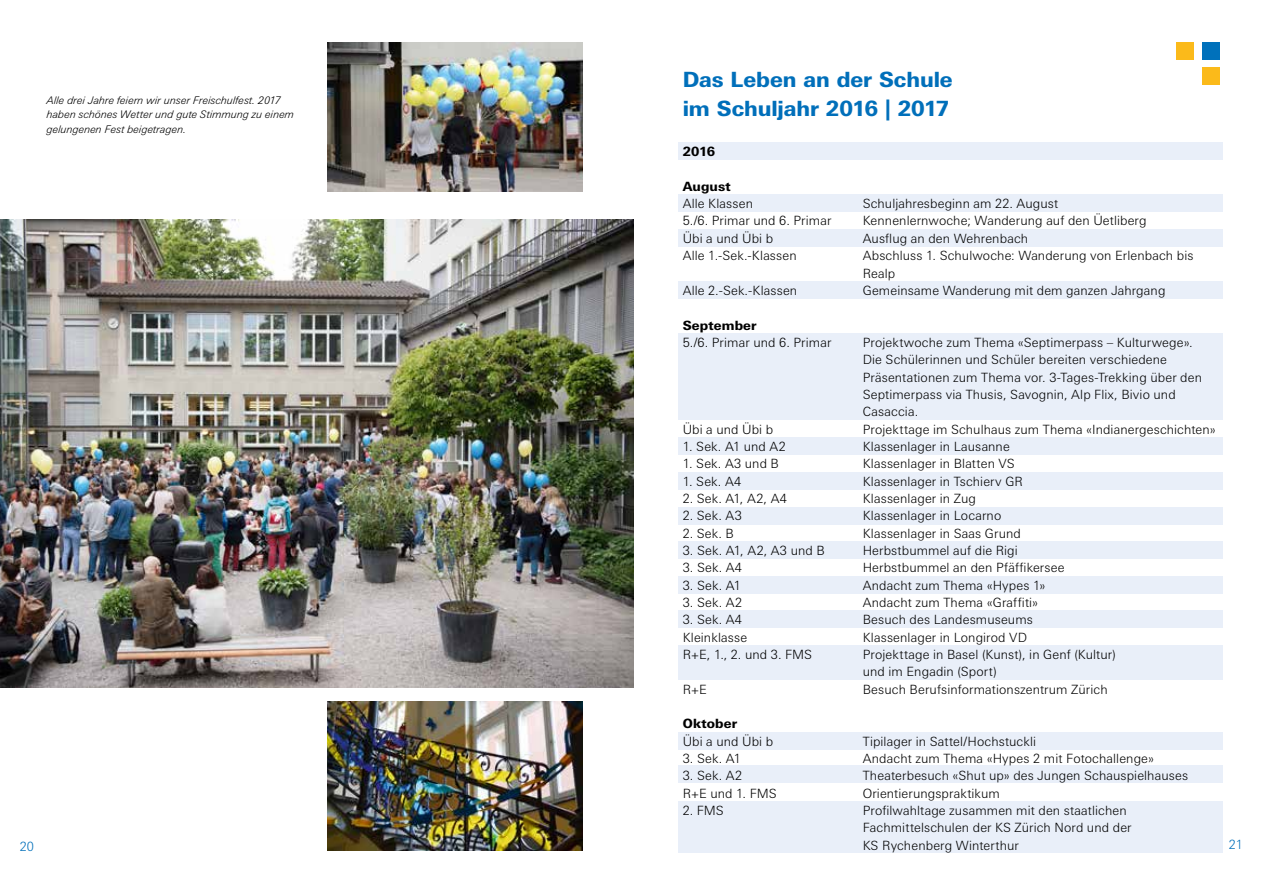
<style>
.page{position:relative;width:1263px;height:893px;background:#fff}
.page>*{position:absolute;margin:0;border:0;box-sizing:border-box;transform-origin:0 0}
.t1{font:800 21px/28.5px "Linotype Univers Basic";letter-spacing:-.005em;color:#006fba}
.t2{font:300 12.75px/17.4px "Linotype Univers Basic";letter-spacing:.01em;color:#000}
.t3{font:800 12.75px "Linotype Univers Basic";letter-spacing:.01em;color:#000}
.t4{font:300 12.75px "Linotype Univers Basic";color:#006fba}
.t5{font:italic 300 10.5px/14.7px "Linotype Univers Basic";letter-spacing:.01em;color:#000}
</style>
<div class="page">
<img style="left:0;top:220px;width:634px;height:468px">
<img style="left:327px;top:42px;width:256px;height:149px">
<img style="left:327px;top:701px;width:256px;height:149px">
<div style="left:678px;top:732px;width:545px;height:18px;background:#e9eff9"></div>
<div style="left:678px;top:766px;width:545px;height:17px;background:#e9eff9"></div>
<div style="left:678px;top:576px;width:545px;height:18px;background:#e9eff9"></div>
<div style="left:678px;top:437px;width:545px;height:18px;background:#e9eff9"></div>
<div style="left:678px;top:281px;width:545px;height:18px;background:#e9eff9"></div>
<div style="left:678px;top:801px;width:545px;height:52px;background:#e9eff9"></div>
<div style="left:678px;top:472px;width:545px;height:18px;background:#e9eff9"></div>
<div style="left:678px;top:645px;width:545px;height:34px;background:#e9eff9"></div>
<div style="left:678px;top:541px;width:545px;height:18px;background:#e9eff9"></div>
<div style="left:678px;top:610px;width:545px;height:17px;background:#e9eff9"></div>
<div style="left:678px;top:507px;width:545px;height:17px;background:#e9eff9"></div>
<div style="left:678px;top:334px;width:545px;height:86px;background:#e9eff9"></div>
<div style="left:678px;top:229px;width:545px;height:18px;background:#e9eff9"></div>
<div style="left:678px;top:195px;width:545px;height:17px;background:#e9eff9"></div>
<div style="left:678px;top:142px;width:545px;height:18px;background:#e9eff9"></div>
<div style="left:1177px;top:42px;width:17px;height:17px;background:#fbba1a"></div>
<div style="left:1202px;top:68px;width:17px;height:17px;background:#fbba1a"></div>
<div style="left:1202px;top:42px;width:17px;height:17px;background:#0071bb"></div>
<p class="t5" style="left:47px;top:92px;width:249px">Alle drei Jahre feiern wir unser Freischulfest. 2017 haben schönes Wetter und gute Stimmung zu einem gelungenen Fest beigetragen.</p>
<h1 class="t1" style="left:683px;top:65px;width:271px">Das Leben an der Schule im Schuljahr 2016 | 2017</h1>
<p class="t3" style="left:683px;top:144px;width:34px">2016</p>
<p class="t3" style="left:683px;top:178px;width:49px">August</p>
<p class="t2" style="left:683px;top:195px;width:72px">Alle Klassen</p>
<p class="t2" style="left:863px;top:195px;width:197px">Schuljahresbeginn am 22. August</p>
<p class="t2" style="left:683px;top:212px;width:150px">5./6. Primar und 6. Primar</p>
<p class="t2" style="left:863px;top:212px;width:285px">Kennenlernwoche; Wanderung auf den Üetliberg</p>
<p class="t2" style="left:683px;top:229px;width:92px">Übi a und Übi b</p>
<p class="t2" style="left:863px;top:229px;width:167px">Ausflug an den Wehrenbach</p>
<p class="t2" style="left:683px;top:247px;width:115px">Alle 1.-Sek.-Klassen</p>
<p class="t2" style="left:863px;top:247px;width:332px">Abschluss 1. Schulwoche: Wanderung von Erlenbach bis<br>Realp</p>
<p class="t2" style="left:683px;top:281px;width:116px">Alle 2.-Sek.-Klassen</p>
<p class="t2" style="left:863px;top:281px;width:304px">Gemeinsame Wanderung mit dem ganzen Jahrgang</p>
<p class="t3" style="left:683px;top:317px;width:75px">September</p>
<p class="t2" style="left:683px;top:334px;width:150px">5./6. Primar und 6. Primar</p>
<p class="t2" style="left:863px;top:334px;width:341px">Projektwoche zum Thema «Septimerpass – Kulturwege».<br>Die Schülerinnen und Schüler bereiten verschiedene Präsentationen zum Thema vor. 3-Tages-Trekking über den Septimerpass via Thusis, Savognin, Alp Flix, Bivio und Casaccia.</p>
<p class="t2" style="left:683px;top:420px;width:92px">Übi a und Übi b</p>
<p class="t2" style="left:863px;top:420px;width:354px">Projekttage im Schulhaus zum Thema «Indianergeschichten»</p>
<p class="t2" style="left:683px;top:438px;width:105px">1. Sek. A1 und A2</p>
<p class="t2" style="left:863px;top:438px;width:149px">Klassenlager in Lausanne</p>
<p class="t2" style="left:683px;top:455px;width:98px">1. Sek. A3 und B</p>
<p class="t2" style="left:863px;top:455px;width:153px">Klassenlager in Blatten VS</p>
<p class="t2" style="left:683px;top:472px;width:60px">1. Sek. A4</p>
<p class="t2" style="left:863px;top:472px;width:162px">Klassenlager in Tschierv GR</p>
<p class="t2" style="left:683px;top:490px;width:106px">2. Sek. A1, A2, A4</p>
<p class="t2" style="left:863px;top:490px;width:115px">Klassenlager in Zug</p>
<p class="t2" style="left:683px;top:507px;width:61px">2. Sek. A3</p>
<p class="t2" style="left:863px;top:507px;width:140px">Klassenlager in Locarno</p>
<p class="t2" style="left:683px;top:524px;width:53px">2. Sek. B</p>
<p class="t2" style="left:863px;top:524px;width:160px">Klassenlager in Saas Grund</p>
<p class="t2" style="left:683px;top:542px;width:144px">3. Sek. A1, A2, A3 und B</p>
<p class="t2" style="left:863px;top:542px;width:157px">Herbstbummel auf die Rigi</p>
<p class="t2" style="left:683px;top:559px;width:61px">3. Sek. A4</p>
<p class="t2" style="left:863px;top:559px;width:203px">Herbstbummel an den Pfäffikersee</p>
<p class="t2" style="left:683px;top:576px;width:60px">3. Sek. A1</p>
<p class="t2" style="left:863px;top:576px;width:184px">Andacht zum Thema «Hypes 1»</p>
<p class="t2" style="left:683px;top:594px;width:61px">3. Sek. A2</p>
<p class="t2" style="left:863px;top:594px;width:177px">Andacht zum Thema «Graffiti»</p>
<p class="t2" style="left:683px;top:611px;width:61px">3. Sek. A4</p>
<p class="t2" style="left:863px;top:611px;width:172px">Besuch des Landesmuseums</p>
<p class="t2" style="left:683px;top:628px;width:66px">Kleinklasse</p>
<p class="t2" style="left:863px;top:628px;width:166px">Klassenlager in Longirod VD</p>
<p class="t2" style="left:683px;top:646px;width:131px">R+E, 1., 2. und 3. FMS</p>
<p class="t2" style="left:863px;top:646px;width:255px">Projekttage in Basel (Kunst), in Genf (Kultur) und im Engadin (Sport)</p>
<p class="t2" style="left:683px;top:680px;width:26px">R+E</p>
<p class="t2" style="left:863px;top:680px;width:246px">Besuch Berufsinformationszentrum Zürich</p>
<p class="t3" style="left:683px;top:716px;width:56px">Oktober</p>
<p class="t2" style="left:683px;top:732px;width:92px">Übi a und Übi b</p>
<p class="t2" style="left:863px;top:732px;width:175px">Tipilager in Sattel/Hochstuckli</p>
<p class="t2" style="left:683px;top:750px;width:60px">3. Sek. A1</p>
<p class="t2" style="left:863px;top:750px;width:293px">Andacht zum Thema «Hypes 2 mit Fotochallenge»</p>
<p class="t2" style="left:683px;top:767px;width:61px">3. Sek. A2</p>
<p class="t2" style="left:863px;top:767px;width:327px">Theaterbesuch «Shut up» des Jungen Schauspielhauses</p>
<p class="t2" style="left:683px;top:784px;width:95px">R+E und 1. FMS</p>
<p class="t2" style="left:863px;top:784px;width:139px">Orientierungspraktikum</p>
<p class="t2" style="left:683px;top:802px;width:43px">2. FMS</p>
<p class="t2" style="left:863px;top:802px;width:270px">Profilwahltage zusammen mit den staatlichen<br>Fachmittelschulen der KS Zürich Nord und der<br>KS Rychenberg Winterthur</p>
<p class="t4" style="left:20px;top:839px;width:16px">20</p>
<p class="t4" style="left:1229px;top:837px;width:15px">21</p>
</div>
